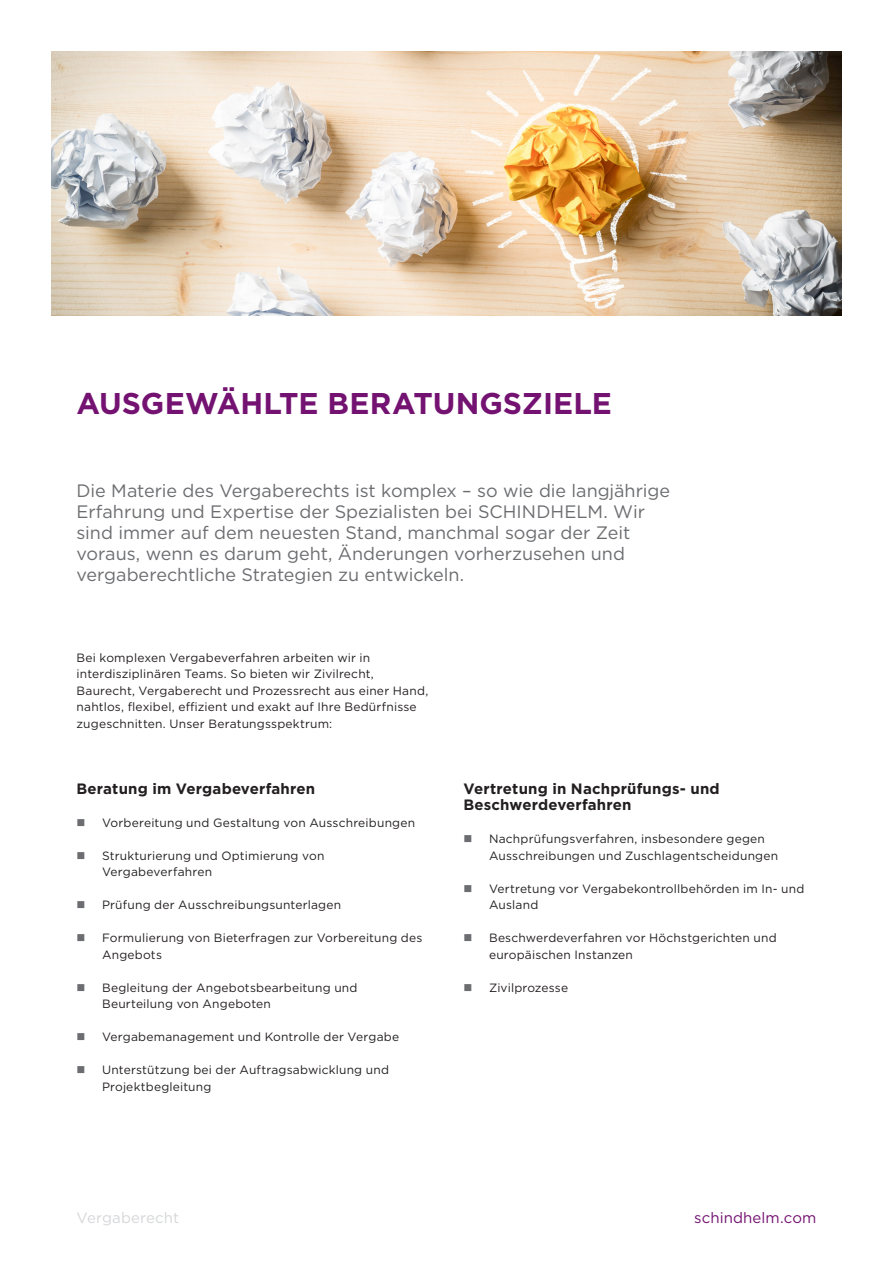
<style>
.page{position:relative;width:893px;height:1263px;background:#fff}
.page>*{position:absolute;margin:0;border:0;box-sizing:border-box;transform-origin:0 0}
._2022_Überschrift{font:700 30px "Gotham";color:#741272}
.Überschrift{font:18px/21px "Gotham";color:#6c6d70}
.Subtitel{font:700 15px/16.5px "Gotham";letter-spacing:.01em;color:#231f20}
.t1{font:15px "Gotham";letter-spacing:.005em;color:#741272}
._2022_BF_Fußnote{font:15px "Gotham";letter-spacing:.005em;color:#d6d7d9}
.Text{font:12px/16.5px "Gotham";letter-spacing:.015em;color:#231f20}
</style>
<div class="page">
<img style="left:51px;top:51px;width:791px;height:264px">
<p class="_2022_Überschrift" style="left:77px;top:384px;width:537px">AUSGEWÄHLTE BERATUNGSZIELE</p>
<p class="Überschrift" style="left:77px;top:479px;width:595px">Die Materie des Vergaberechts ist komplex – so wie die langjährige Erfahrung und Expertise der Spezialisten bei SCHINDHELM. Wir sind immer auf dem neuesten Stand, manchmal sogar der Zeit voraus, wenn es darum geht, Änderungen vorherzusehen und vergaberechtliche Strategien zu entwickeln.</p>
<p class="Text" style="left:77px;top:649px;width:353px">Bei komplexen Vergabeverfahren arbeiten wir in interdisziplinären Teams. So bieten wir Zivilrecht, Baurecht, Vergaberecht und Prozessrecht aus einer Hand, nahtlos, flexibel, effizient und exakt auf Ihre Bedürfnisse zugeschnitten. Unser Beratungsspektrum:</p>
<p class="Subtitel" style="left:77px;top:780px;width:240px">Beratung im Vergabeverfahren</p>
<p class="Text" style="left:102px;top:814px;width:315px">Vorbereitung und Gestaltung von Ausschreibungen</p>
<p class="Text" style="left:102px;top:847px;width:224px">Strukturierung und Optimierung von<br>Vergabeverfahren</p>
<p class="Text" style="left:102px;top:896px;width:241px">Prüfung der Ausschreibungsunterlagen</p>
<p class="Text" style="left:102px;top:929px;width:322px">Formulierung von Bieterfragen zur Vorbereitung des<br>Angebots</p>
<p class="Text" style="left:102px;top:979px;width:257px">Begleitung der Angebotsbearbeitung und<br>Beurteilung von Angeboten</p>
<p class="Text" style="left:102px;top:1028px;width:299px">Vergabemanagement und Kontrolle der Vergabe</p>
<p class="Text" style="left:102px;top:1061px;width:288px">Unterstützung bei der Auftragsabwicklung und<br>Projektbegleitung</p>
<p class="Subtitel" style="left:463px;top:780px;width:258px">Vertretung in Nachprüfungs- und<br>Beschwerdeverfahren</p>
<p class="Text" style="left:489px;top:830px;width:291px">Nachprüfungsverfahren, insbesondere gegen<br>Ausschreibungen und Zuschlagentscheidungen</p>
<p class="Text" style="left:489px;top:880px;width:317px">Vertretung vor Vergabekontrollbehörden im In- und<br>Ausland</p>
<p class="Text" style="left:489px;top:929px;width:289px">Beschwerdeverfahren vor Höchstgerichten und europäischen Instanzen</p>
<p class="Text" style="left:489px;top:979px;width:81px">Zivilprozesse</p>
<p class="_2022_BF_Fußnote" style="left:77px;top:1208px;width:104px">Vergaberecht</p>
<p class="t1" style="left:694px;top:1208px;width:124px">schindhelm.com</p>
</div>
